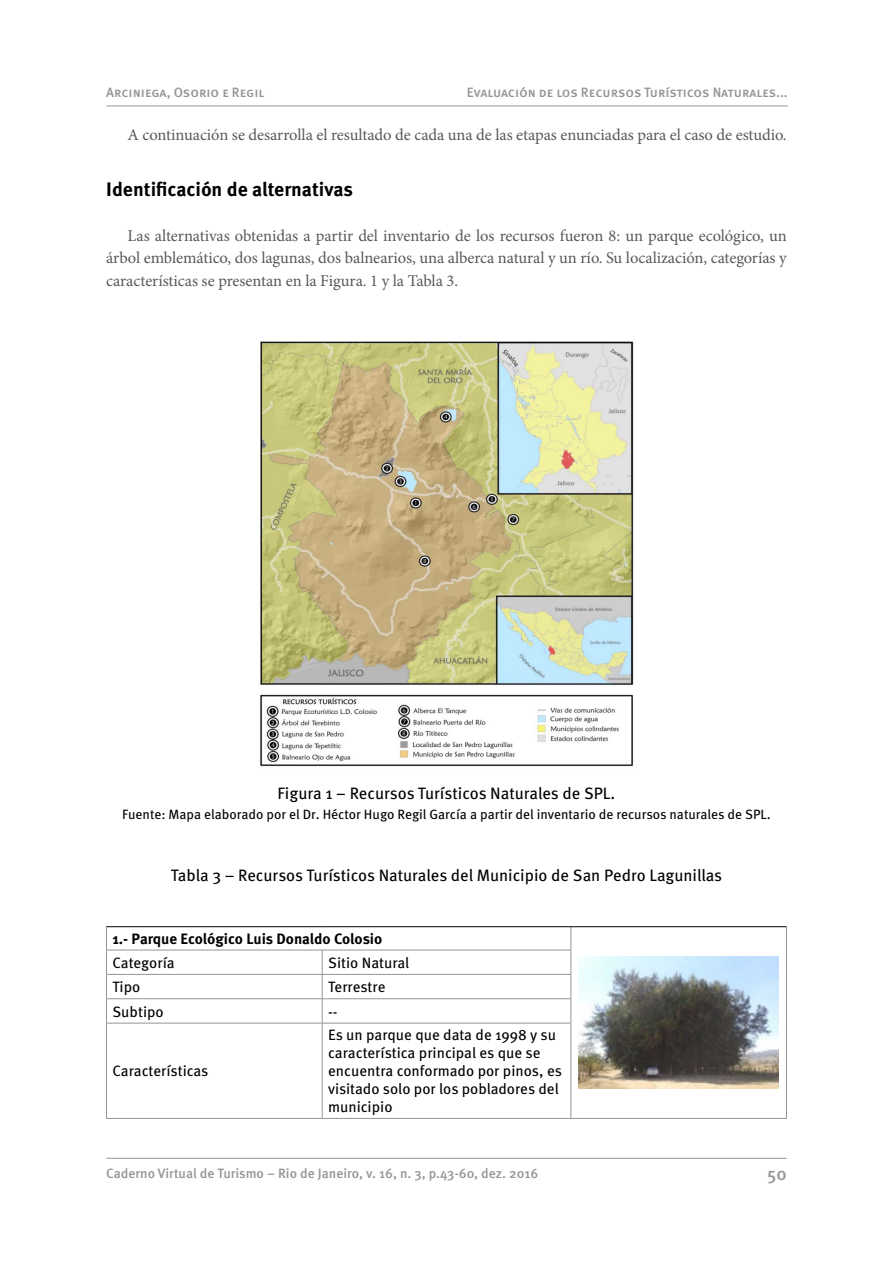
<style>
.page{position:relative;width:893px;height:1263px;background:#fff}
.page>*{position:absolute;margin:0;border:0;box-sizing:border-box;transform-origin:0 0}
.t1{font:700 19.5px "Meta Pro";color:#000}
.t2{font:500 18px "Meta Pro";color:#939598}
.t3{font:16.5px/22.5px "Minion Pro";letter-spacing:-.005em;color:#58595b;text-align:justify}
.t4{font:16.5px "Meta Pro";color:#000}
.t5{font:15px/18px "Meta Pro";color:#000}
.t6{font:700 15px "Meta Pro";letter-spacing:-.005em;color:#000}
.t7{font:500 13.5px "Meta Pro";color:#939598}
.t8{font:13.5px "Meta Pro";color:#000}
</style>
<div class="page">
<hr style="left:106px;top:106px;width:682px;height:1px;background:#939598">
<hr style="left:106px;top:1158px;width:681px;height:1px;background:#939598">
<img style="left:260px;top:341px;width:374px;height:426px">
<svg style="left:322px;top:951px;width:1px;height:72px"></svg>
<svg style="left:571px;top:927px;width:1px;height:96px"></svg>
<hr style="left:322px;top:1023px;width:1px;height:95px;background:#939598">
<hr style="left:571px;top:1023px;width:1px;height:95px;background:#939598">
<hr style="left:106px;top:926px;width:216px;height:1px;background:#000">
<hr style="left:322px;top:926px;width:249px;height:1px;background:#000">
<hr style="left:571px;top:926px;width:216px;height:1px;background:#000">
<hr style="left:106px;top:950px;width:216px;height:1px;background:#939598">
<hr style="left:322px;top:950px;width:249px;height:1px;background:#939598">
<hr style="left:106px;top:974px;width:216px;height:1px;background:#939598">
<hr style="left:322px;top:974px;width:249px;height:1px;background:#939598">
<hr style="left:106px;top:998px;width:216px;height:1px;background:#939598">
<svg style="left:106px;top:927px;width:1px;height:96px"></svg>
<hr style="left:322px;top:998px;width:249px;height:1px;background:#939598">
<svg style="left:786px;top:927px;width:1px;height:96px"></svg>
<hr style="left:106px;top:1023px;width:216px;height:1px;background:#939598">
<hr style="left:106px;top:1023px;width:1px;height:95px;background:#939598">
<hr style="left:322px;top:1023px;width:249px;height:1px;background:#939598">
<hr style="left:786px;top:1023px;width:1px;height:95px;background:#939598">
<hr style="left:106px;top:1118px;width:216px;height:1px;background:#939598">
<hr style="left:322px;top:1118px;width:249px;height:1px;background:#939598">
<hr style="left:571px;top:1118px;width:216px;height:1px;background:#939598">
<img style="left:579px;top:956px;width:199px;height:132px">
<p class="t7" style="left:106px;top:84px;width:160px">Arciniega, Osorio e Regil</p>
<p class="t7" style="left:467px;top:84px;width:322px">Evaluación de los Recursos Turísticos Naturales...</p>
<p class="t3" style="left:128px;top:123px;width:661px">A continuación se desarrolla el resultado de cada una de las etapas enunciadas para el caso de estudio.</p>
<p class="t1" style="left:106px;top:177px;width:248px">Identificación de alternativas</p>
<p class="t3" style="left:106px;top:224px;width:682px;text-indent:21px">Las alternativas obtenidas a partir del inventario de los recursos fueron 8: un parque ecológico, un árbol emblemático, dos lagunas, dos balnearios, una alberca natural y un río. Su localización, categorías y características se presentan en la Figura. 1 y la Tabla 3.</p>
<p class="t4" style="left:278px;top:783px;width:339px">Figura 1 – Recursos Turísticos Naturales de SPL.</p>
<p class="t8" style="left:122px;top:806px;width:650px">Fuente: Mapa elaborado por el Dr. Héctor Hugo Regil García a partir del inventario de recursos naturales de SPL.</p>
<p class="t4" style="left:171px;top:865px;width:553px">Tabla 3 – Recursos Turísticos Naturales del Municipio de San Pedro Lagunillas</p>
<p class="t6" style="left:112px;top:929px;width:271px">1.- Parque Ecológico Luis Donaldo Colosio</p>
<p class="t5" style="left:112px;top:954px;width:64px">Categoría</p>
<p class="t5" style="left:328px;top:954px;width:83px">Sitio Natural</p>
<p class="t5" style="left:112px;top:978px;width:29px">Tipo</p>
<p class="t5" style="left:328px;top:978px;width:59px">Terrestre</p>
<p class="t5" style="left:112px;top:1003px;width:53px">Subtipo</p>
<p class="t5" style="left:328px;top:1003px;width:11px">--</p>
<p class="t5" style="left:112px;top:1063px;width:98px">Características</p>
<p class="t5" style="left:328px;top:1027px;width:235px">Es un parque que data de 1998 y su característica principal es que se encuentra conformado por pinos, es visitado solo por los pobladores del municipio</p>
<p class="t7" style="left:106px;top:1165px;width:433px">Caderno Virtual de Turismo – Rio de Janeiro, v. 16, n. 3, p.43-60, dez. 2016</p>
<p class="t2" style="left:767px;top:1162px;width:21px">50</p>
</div>
